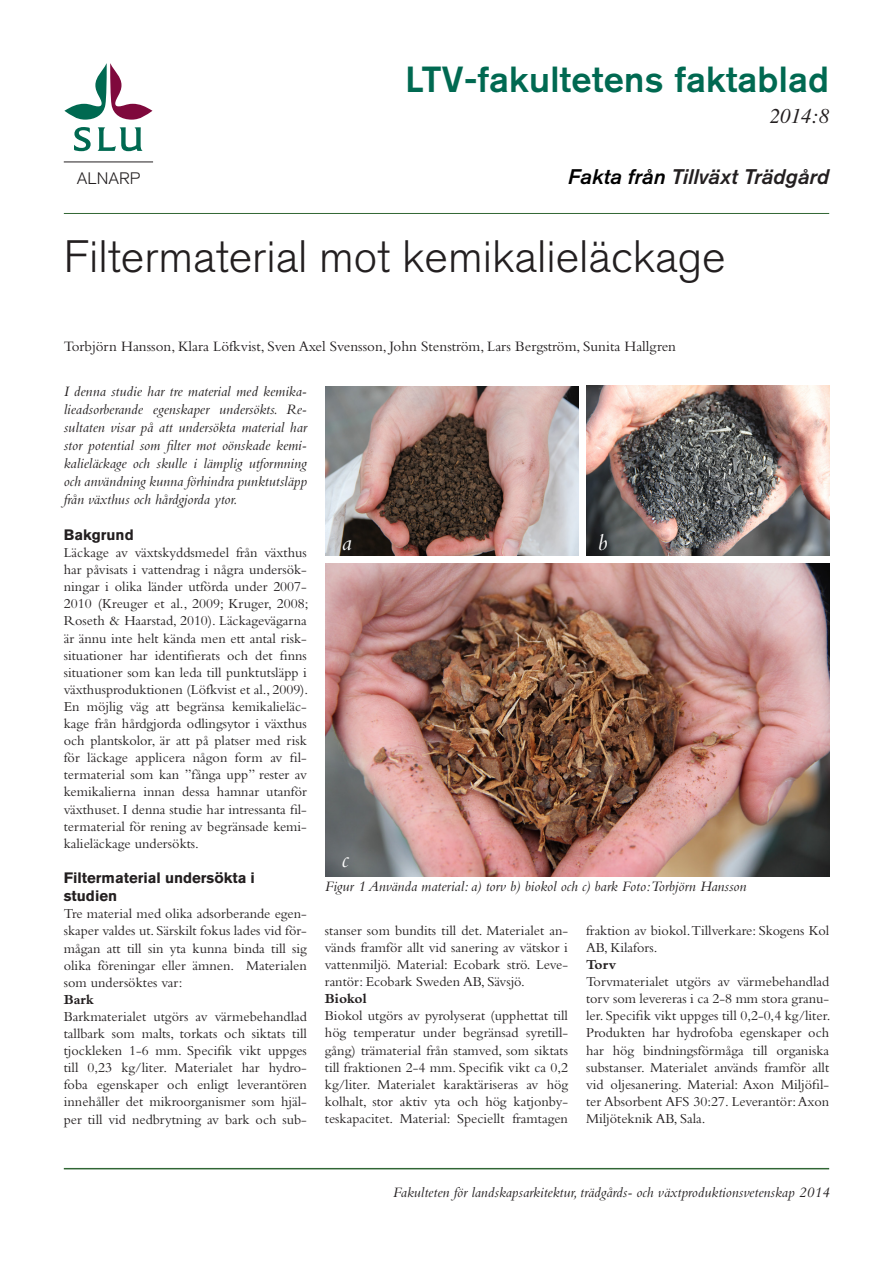
<style>
.page{position:relative;width:893px;height:1263px;background:#fff}
.page>*{position:absolute;margin:0;border:0;box-sizing:border-box;transform-origin:0 0}
.t1{font:300 45px "Akzidenz Grotesk BQ";color:#231f20}
.t2{font:500 36px "Akzidenz Grotesk BQ";letter-spacing:.01em;color:#006951}
.t3{font:italic 24px "Bembo";color:#fff}
.t4{font:italic 21px "Akzidenz Grotesk BQ Med";color:#231f20}
.t5{font:italic 21px "Times";color:#231f20}
.t6{font:300 16.5px "Akzidenz Grotesk BQ";color:#231f20}
.t7{font:italic 15px/18px "Bembo Std";color:#231f20;text-align:justify}
.t8{font:15px "Bembo Std";color:#231f20}
.t9{font:italic 15px "Bembo";color:#231f20}
.t10{font:700 15px/18px "Akzidenz Grotesk BE";color:#231f20}
.t11{font:14.25px/17.1px "Bembo Std";color:#231f20;text-align:justify}
.t12{font:700 14.25px "Bembo";color:#231f20}
.s1{color:#000}
</style>
<div class="page">
<img style="left:325px;top:563px;width:504px;height:313px">
<img style="left:325px;top:386px;width:254px;height:170px">
<hr style="left:64px;top:1168px;width:765px;height:1px;background:#316634">
<hr style="left:64px;top:213px;width:765px;height:1px;background:#316634">
<hr style="left:64px;top:162px;width:89px;height:1px;background:#231f20">
<svg style="left:65px;top:63px;width:87px;height:57px"></svg>
<svg style="left:74px;top:127px;width:17px;height:24px"></svg>
<svg style="left:98px;top:127px;width:45px;height:24px"></svg>
<img style="left:586px;top:386px;width:243px;height:170px">
<h2 class="t2" style="left:405px;top:57px;width:425px">LTV-fakultetens faktablad</h2>
<p class="t6" style="left:77px;top:169px;width:65px">ALNARP</p>
<h3 class="t5" style="left:770px;top:104px;width:61px">2014:8</h3>
<h3 class="t4" style="left:568px;top:164px;width:262px"><span class="s1">Fakta från</span> Tillväxt Trädgård</h3>
<h1 class="t1" style="left:64px;top:232px;width:663px">Filtermaterial mot kemikalieläckage</h1>
<p class="t8" style="left:64px;top:338px;width:614px">Torbjörn Hansson, Klara Löfkvist, Sven Axel Svensson, John Stenström, Lars Bergström, Sunita Hallgren</p>
<p class="t7" style="left:64px;top:382px;width:245px">I denna studie har tre material med kemika&shy;lieadsorberande egenskaper undersökts. Re&shy;sultaten visar på att undersökta material har stor potential som filter mot oönskade kemi&shy;kalieläckage och skulle i lämplig utformning och användning kunna förhindra punktutsläpp från växthus och hårdgjorda ytor.</p>
<p class="t10" style="left:64px;top:526px;width:71px">Bakgrund</p>
<p class="t11" style="left:64px;top:544px;width:246px">Läckage av växtskyddsmedel från växthus har påvisats i vattendrag i några undersök&shy;ningar i olika länder utförda under 2007- 2010 (Kreuger et al., 2009; Kruger, 2008; Roseth &amp; Haarstad, 2010). Läckagevägarna är ännu inte helt kända men ett antal risk&shy;situationer har identifierats och det finns situationer som kan leda till punktutsläpp i växthusproduktionen (Löfkvist et al., 2009).<br>En möjlig väg att begränsa kemikalieläc&shy;kage från hårdgjorda odlingsytor i växthus och plantskolor, är att på platser med risk för läckage applicera någon form av fil&shy;termaterial som kan ”fånga upp” rester av kemikalierna innan dessa hamnar utanför växthuset. I denna studie har intressanta fil&shy;termaterial för rening av begränsade kemi&shy;kalieläckage undersökts.</p>
<p class="t10" style="left:64px;top:869px;width:193px">Filtermaterial undersökta i studien</p>
<p class="t11" style="left:64px;top:905px;width:245px">Tre material med olika adsorberande egen&shy;skaper valdes ut. Särskilt fokus lades vid för&shy;mågan att till sin yta kunna binda till sig olika föreningar eller ämnen. Materialen som undersöktes var:</p>
<p class="t12" style="left:64px;top:991px;width:32px">Bark</p>
<p class="t11" style="left:64px;top:1008px;width:245px">Barkmaterialet utgörs av värmebehandlad tallbark som malts, torkats och siktats till tjockleken 1-6 mm. Specifik vikt uppges till 0,23 kg/liter. Materialet har hydro&shy;foba egenskaper och enligt leverantören innehåller det mikroorganismer som hjäl&shy;per till vid nedbrytning av bark och sub-</p>
<h3 class="t3" style="left:342px;top:528px;width:11px">a</h3>
<h3 class="t3" style="left:598px;top:528px;width:11px">b</h3>
<h3 class="t3" style="left:342px;top:845px;width:8px">c</h3>
<p class="t7" style="left:325px;top:877px;width:423px">Figur 1 Använda material: a) torv b) biokol och c) bark Foto: Torbjörn Hansson</p>
<p class="t11" style="left:325px;top:921px;width:245px">stanser som bundits till det. Materialet an&shy;vänds framför allt vid sanering av vätskor i vattenmiljö. Material: Ecobark strö. Leve&shy;rantör: Ecobark Sweden AB, Sävsjö.</p>
<p class="t12" style="left:325px;top:991px;width:43px">Biokol</p>
<p class="t11" style="left:325px;top:1007px;width:245px">Biokol utgörs av pyrolyserat (upphettat till hög temperatur under begränsad syretill&shy;gång) trämaterial från stamved, som siktats till fraktionen 2-4 mm. Specifik vikt ca 0,2 kg/liter. Materialet karaktäriseras av hög kolhalt, stor aktiv yta och hög katjonby&shy;teskapacitet. Material: Speciellt framtagen</p>
<p class="t11" style="left:586px;top:921px;width:245px">fraktion av biokol. Tillverkare: Skogens Kol<br>AB, Kilafors.</p>
<p class="t12" style="left:586px;top:956px;width:32px">Torv</p>
<p class="t11" style="left:586px;top:973px;width:246px">Torvmaterialet utgörs av värmebehandlad torv som levereras i ca 2-8 mm stora granu&shy;ler. Specifik vikt uppges till 0,2-0,4 kg/liter.<br>Produkten har hydrofoba egenskaper och har hög bindningsförmåga till organiska substanser. Materialet används framför allt vid oljesanering. Material: Axon Miljöfil&shy;ter Absorbent AFS 30:27. Leverantör: Axon Miljöteknik AB, Sala.</p>
<p class="t9" style="left:393px;top:1184px;width:438px">Fakulteten för landskapsarkitektur, trädgårds- och växtproduktionsvetenskap 2014</p>
</div>
